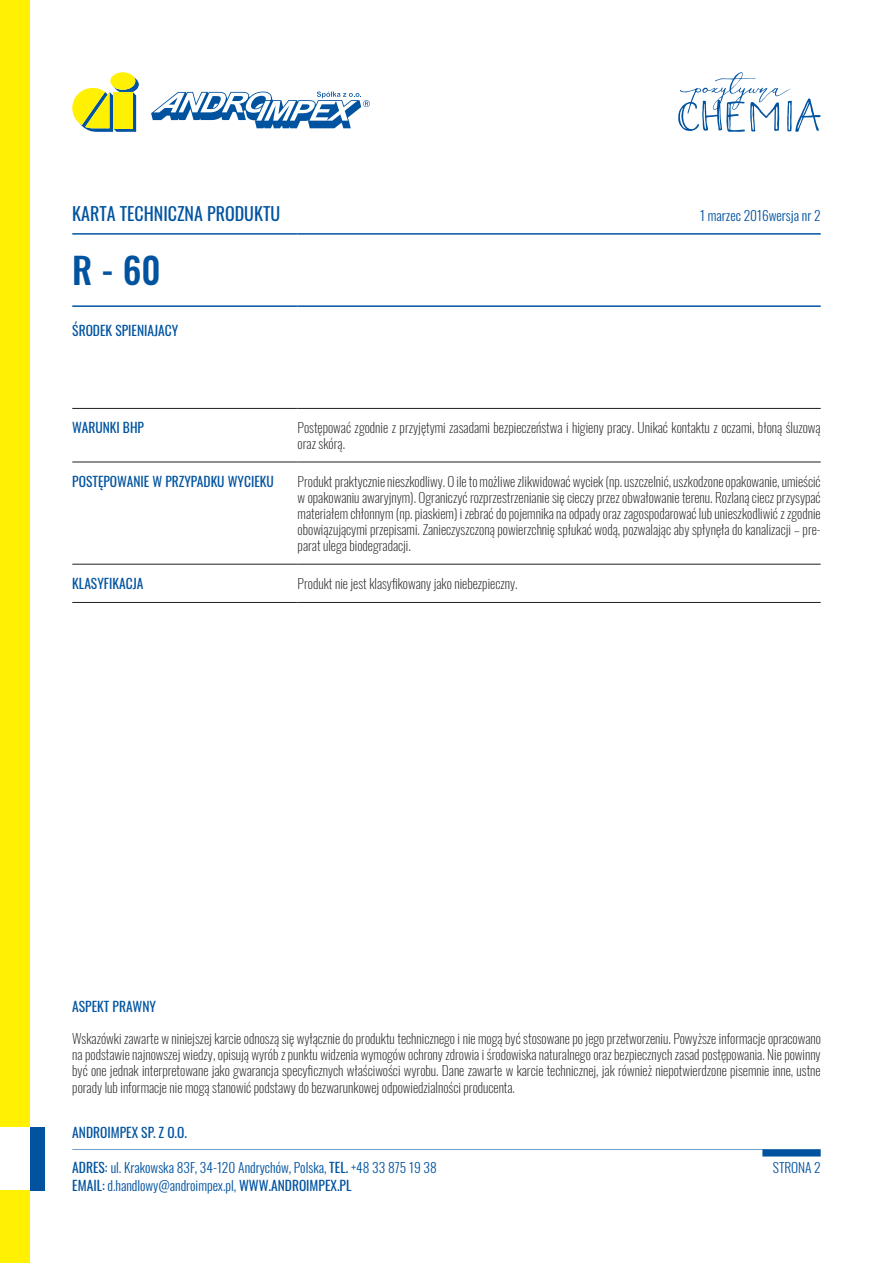
<style>
.page{position:relative;width:893px;height:1263px;background:#fff}
.page>*{position:absolute;margin:0;border:0;box-sizing:border-box;transform-origin:0 0}
.Nazwa_produktu{font:500 36px "Oswald";color:#0153a0}
.Nagłówek_KTP{font:18px "Oswald";color:#0153a0}
.Opisy{font:200 13.5px/16.2px "Oswald";color:#231f20;text-align:justify}
.Data_wydania{font:300 13.5px/18px "Oswald";color:#0153a0}
.Nagłówek_boczny{font:13.5px "Oswald";color:#0153a0}
.s1{font-weight:400}
</style>
<div class="page">
<div style="left:30px;top:1127px;width:15px;height:64px;background:#0153a0"></div>
<div style="left:0;top:1191px;width:30px;height:72px;background:#fff101"></div>
<div style="left:0;top:0;width:30px;height:1127px;background:#fff101"></div>
<svg style="left:72px;top:1149px;width:749px;height:7px"></svg>
<svg style="left:678px;top:72px;width:143px;height:60px"></svg>
<svg style="left:110px;top:72px;width:25px;height:18px"></svg>
<svg style="left:72px;top:76px;width:67px;height:56px"></svg>
<svg style="left:151px;top:92px;width:219px;height:36px"></svg>
<hr style="left:72px;top:408px;width:226px;height:1px;background:#231f20">
<hr style="left:298px;top:408px;width:523px;height:1px;background:#231f20">
<hr style="left:72px;top:462px;width:226px;height:1px;background:#231f20">
<hr style="left:298px;top:462px;width:523px;height:1px;background:#231f20">
<hr style="left:72px;top:564px;width:226px;height:1px;background:#231f20">
<hr style="left:298px;top:564px;width:523px;height:1px;background:#231f20">
<hr style="left:72px;top:602px;width:226px;height:1px;background:#231f20">
<hr style="left:298px;top:602px;width:523px;height:1px;background:#231f20">
<hr style="left:72px;top:233px;width:226px;height:2px;background:#0153a0">
<hr style="left:298px;top:233px;width:523px;height:2px;background:#0153a0">
<hr style="left:72px;top:305px;width:226px;height:2px;background:#0153a0">
<hr style="left:298px;top:305px;width:523px;height:2px;background:#0153a0">
<p class="Nagłówek_KTP" style="left:72px;top:198px;width:209px">KARTA TECHNICZNA PRODUKTU</p>
<p class="Data_wydania" style="left:700px;top:205px;width:122px">1 marzec 2016wersja nr 2</p>
<p class="Nazwa_produktu" style="left:72px;top:252px;width:90px">R - 60</p>
<p class="Nagłówek_boczny" style="left:72px;top:318px;width:107px">ŚRODEK SPIENIAJACY</p>
<p class="Nagłówek_boczny" style="left:72px;top:415px;width:73px">WARUNKI BHP</p>
<p class="Opisy" style="left:298px;top:418px;width:524px">Postępować zgodnie z przyjętymi zasadami bezpieczeństwa i higieny pracy. Unikać kontaktu z oczami, błoną śluzową oraz skórą.</p>
<p class="Nagłówek_boczny" style="left:72px;top:469px;width:203px">POSTĘPOWANIE W PRZYPADKU WYCIEKU</p>
<p class="Opisy" style="left:298px;top:471px;width:524px">Produkt praktycznie nieszkodliwy. O ile to możliwe zlikwidować wyciek (np. uszczelnić, uszkodzone opakowanie, umieścić w opakowaniu awaryjnym). Ograniczyć rozprzestrzenianie się cieczy przez obwałowanie terenu. Rozlaną ciecz przysypać materiałem chłonnym (np. piaskiem) i zebrać do pojemnika na odpady oraz zagospodarować lub unieszkodliwić z zgodnie obowiązującymi przepisami. Zanieczyszczoną powierzchnię spłukać wodą, pozwalając aby spłynęła do kanalizacji – pre&shy;parat ulega biodegradacji.</p>
<p class="Nagłówek_boczny" style="left:72px;top:571px;width:73px">KLASYFIKACJA</p>
<p class="Opisy" style="left:298px;top:574px;width:221px">Produkt nie jest klasyfikowany jako niebezpieczny.</p>
<p class="Nagłówek_boczny" style="left:72px;top:994px;width:85px">ASPEKT PRAWNY</p>
<p class="Opisy" style="left:72px;top:1029px;width:750px">Wskazówki zawarte w niniejszej karcie odnoszą się wyłącznie do produktu technicznego i nie mogą być stosowane po jego przetworzeniu. Powyższe informacje opracowano na podstawie najnowszej wiedzy, opisują wyrób z punktu widzenia wymogów ochrony zdrowia i środowiska naturalnego oraz bezpiecznych zasad postępowania. Nie powinny być one jednak interpretowane jako gwarancja specyficznych właściwości wyrobu. Dane zawarte w karcie technicznej, jak również niepotwierdzone pisemnie inne, ustne porady lub informacje nie mogą stanowić podstawy do bezwarunkowej odpowiedzialności producenta.</p>
<p class="Nagłówek_boczny" style="left:72px;top:1120px;width:116px">ANDROIMPEX SP. Z O.O.</p>
<p class="Data_wydania" style="left:72px;top:1157px;width:366px"><span class="s1">ADRES:</span> ul. Krakowska 83F, 34-120 Andrychów, Polska, <span class="s1">TEL.</span> +48 33 875 19 38<br><span class="s1">EMAIL:</span> d.handlowy@androimpex.pl, <span class="s1">WWW.ANDROIMPEX.PL</span></p>
<p class="Data_wydania" style="left:773px;top:1157px;width:49px">STRONA 2</p>
</div>
